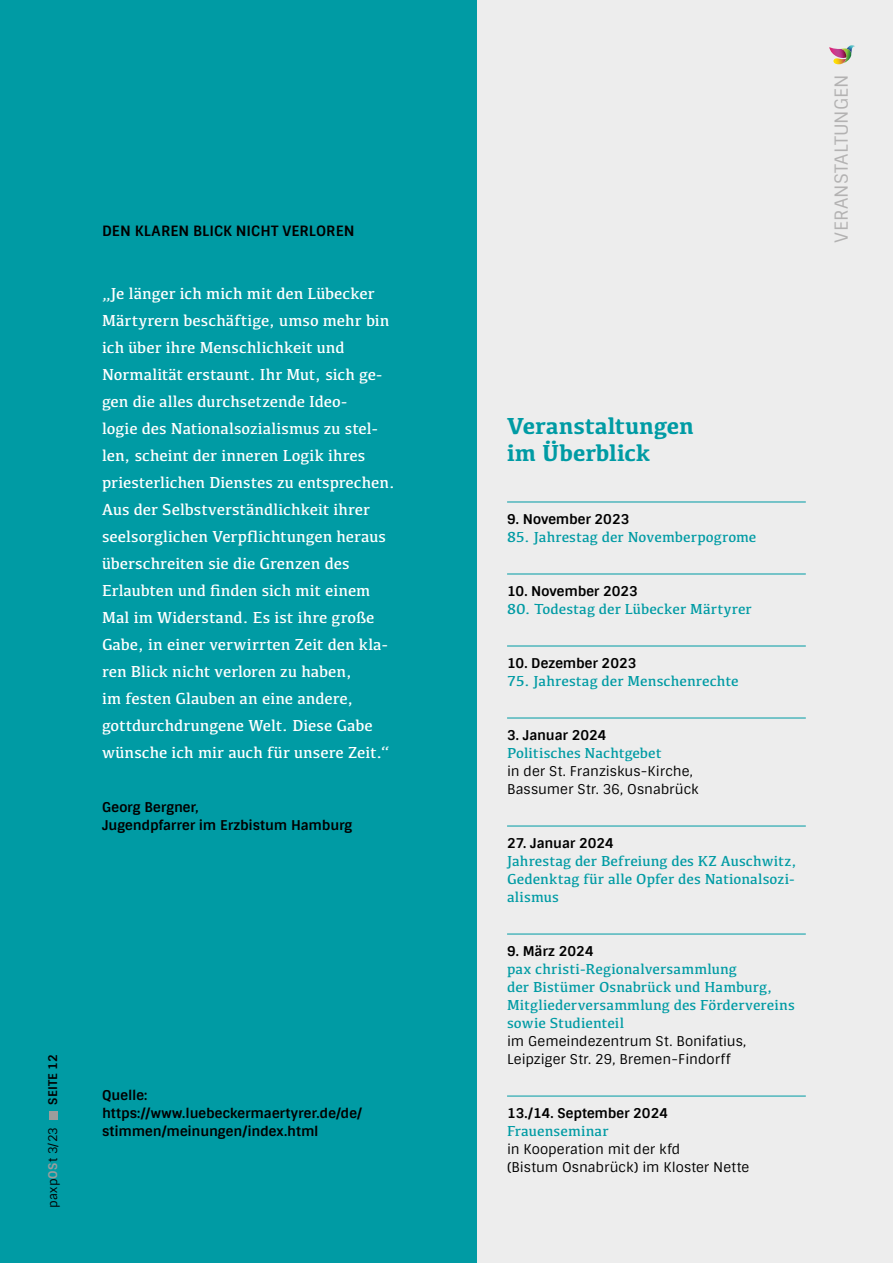
<style>
.page{position:relative;width:893px;height:1263px;background:#fff}
.page>*{position:absolute;margin:0;border:0;box-sizing:border-box;transform-origin:0 0}
.t1{font:700 24px/27px "Kefa";letter-spacing:-.005em;color:#009ba4}
.t2{font:18px "Sintony";color:#b3b2b2}
.t3{font:16.5px/27px "Kefa";color:#fff}
.t4{font:15px/18px "Kefa";letter-spacing:.005em;color:#009ba4}
.t5{font:700 14.25px "Sintony";letter-spacing:.005em;color:#000}
.t6{font:700 13.5px/18px "Sintony";color:#000}
.t7{font:13.5px/18px "Sintony";color:#000}
.t8{font:12px "Sintony";letter-spacing:.015em;color:#000}
.t9{font:700 12px "Sintony";letter-spacing:.015em;color:#000}
.s1{font-weight:700;color:#9d9d9c}
</style>
<div class="page">
<div style="left:416px;top:0;width:477px;height:1263px;background:#ededed"></div>
<div style="left:0;top:0;width:476px;height:1263px;background:#009ba4"></div>
<hr style="left:507px;top:502px;width:299px;height:1px;background:#009ba4">
<hr style="left:507px;top:574px;width:299px;height:1px;background:#009ba4">
<hr style="left:507px;top:646px;width:299px;height:1px;background:#009ba4">
<hr style="left:507px;top:718px;width:299px;height:1px;background:#009ba4">
<hr style="left:507px;top:826px;width:299px;height:1px;background:#009ba4">
<hr style="left:507px;top:934px;width:299px;height:1px;background:#009ba4">
<hr style="left:507px;top:1096px;width:299px;height:1px;background:#009ba4">
<svg style="left:829px;top:45px;width:26px;height:19px"></svg>
<div style="left:49px;top:1111px;width:8px;height:9px;background:#9d9d9c"></div>
<p class="t5" style="left:102px;top:221px;width:254px">DEN KLAREN BLICK NICHT VERLOREN</p>
<p class="t3" style="left:102px;top:279px;width:294px">„Je länger ich mich mit den Lübecker Märtyrern beschäftige, umso mehr bin ich über ihre Menschlichkeit und Normalität erstaunt. Ihr Mut, sich ge&shy;gen die alles durchsetzende Ideo-<br>logie des Nationalsozialismus zu stel&shy;len, scheint der inneren Logik ihres priesterlichen Dienstes zu entsprechen.<br>Aus der Selbstverständlichkeit ihrer seelsorglichen Verpflichtungen heraus überschreiten sie die Grenzen des Erlaubten und finden sich mit einem Mal im Widerstand. Es ist ihre große Gabe, in einer verwirrten Zeit den kla&shy;ren Blick nicht verloren zu haben,<br>im festen Glauben an eine andere, gottdurchdrungene Welt. Diese Gabe wünsche ich mir auch für unsere Zeit.“</p>
<p class="t6" style="left:102px;top:798px;width:252px">Georg Bergner,<br>Jugendpfarrer im Erzbistum Hamburg</p>
<p class="t9" style="left:45px;top:1104px;width:52px;rotate:-90deg">SEITE 12</p>
<p class="t8" style="left:45px;top:1208px;width:82px;rotate:-90deg">paxp<span class="s1">OS</span>t 3/23</p>
<p class="t6" style="left:102px;top:1086px;width:261px">Quelle: https://www.luebeckermaertyrer.de/de/ stimmen/meinungen/index.html</p>
<p class="t2" style="left:830px;top:243px;width:170px;rotate:-90deg">VERANSTALTUNGEN</p>
<h1 class="t1" style="left:507px;top:411px;width:188px">Veranstaltungen im Überblick</h1>
<p class="t6" style="left:507px;top:510px;width:124px">9. November 2023</p>
<p class="t4" style="left:507px;top:527px;width:251px">85. Jahrestag der Novemberpogrome</p>
<p class="t6" style="left:507px;top:582px;width:132px">10. November 2023</p>
<p class="t4" style="left:507px;top:599px;width:246px">80. Todestag der Lübecker Märtyrer</p>
<p class="t6" style="left:507px;top:654px;width:131px">10. Dezember 2023</p>
<p class="t4" style="left:507px;top:671px;width:233px">75. Jahrestag der Menschenrechte</p>
<p class="t6" style="left:507px;top:726px;width:101px">3. Januar 2024</p>
<p class="t4" style="left:507px;top:743px;width:156px">Politisches Nachtgebet</p>
<p class="t7" style="left:507px;top:762px;width:193px">in der St. Franziskus-Kirche,<br>Bassumer Str. 36, Osnabrück</p>
<p class="t6" style="left:507px;top:834px;width:108px">27. Januar 2024</p>
<p class="t4" style="left:507px;top:851px;width:291px">Jahrestag der Befreiung des KZ Auschwitz,<br>Gedenktag für alle Opfer des Nationalsozi&shy;alismus</p>
<p class="t6" style="left:507px;top:942px;width:88px">9. März 2024</p>
<p class="t4" style="left:507px;top:959px;width:289px">pax christi-Regionalversammlung<br>der Bistümer Osnabrück und Hamburg, Mitgliederversammlung des Fördervereins sowie Studienteil</p>
<p class="t7" style="left:507px;top:1032px;width:241px">im Gemeindezentrum St. Bonifatius,<br>Leipziger Str. 29, Bremen-Findorff</p>
<p class="t6" style="left:507px;top:1104px;width:163px">13./14. September 2024</p>
<p class="t4" style="left:507px;top:1121px;width:103px">Frauenseminar</p>
<p class="t7" style="left:507px;top:1140px;width:244px">in Kooperation mit der kfd<br>(Bistum Osnabrück) im Kloster Nette</p>
</div>
